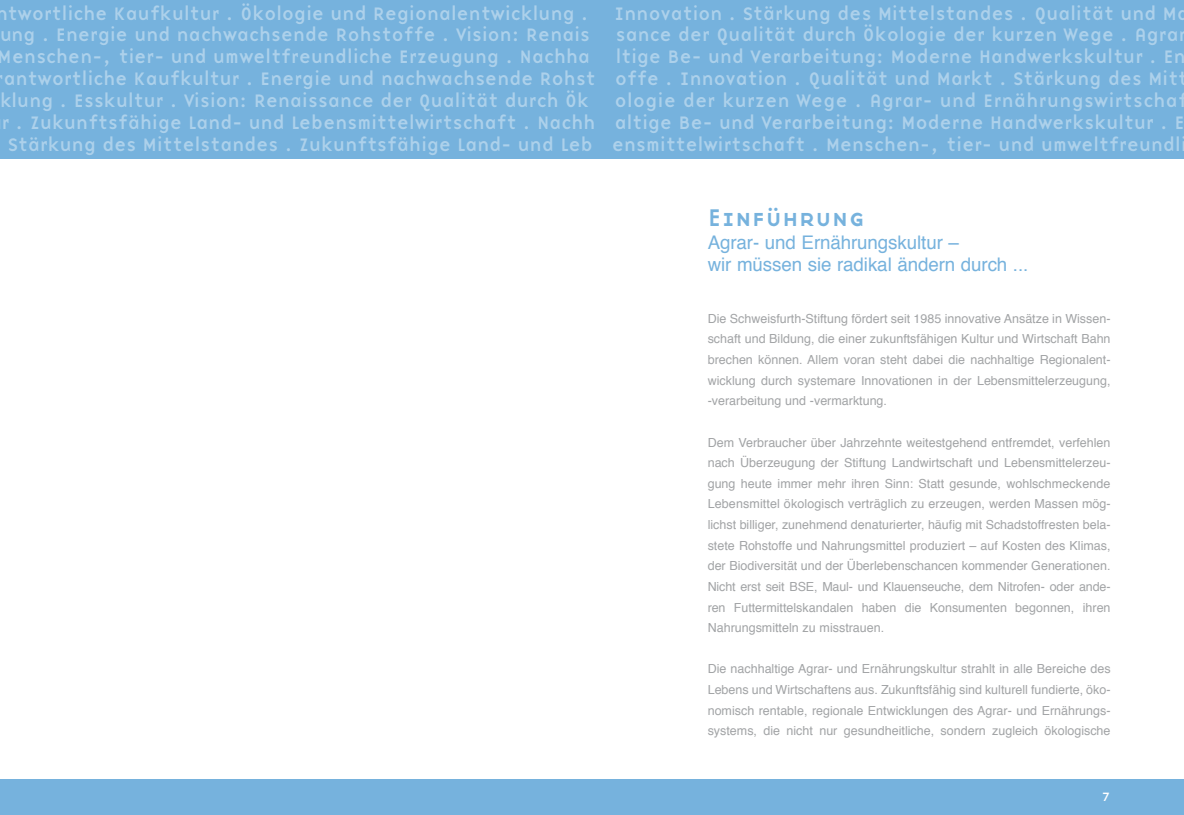
<style>
.page{position:relative;width:1184px;height:815px;background:#fff}
.page>*{position:absolute;margin:0;border:0;box-sizing:border-box;transform-origin:0 0}
.t1{font:25px "Base Nine Small Caps";letter-spacing:-.005em;color:#76b2dd}
.t2{font:18.75px/21.9px "Base Nine";letter-spacing:-.025em;color:#add1eb}
.t3{font:18.75px/22.5px "Helvetica";letter-spacing:-.005em;color:#76b2dd}
.t4{font:12.5px/20.6px "Helvetica";color:#a2a4a6;text-align:justify}
.t5{font:12.5px "Base Nine";color:#fff}
</style>
<div class="page">
<div style="left:0;top:0;width:1183px;height:159px;background:#76b2dd"></div>
<div style="left:0;top:780px;width:1183px;height:35px;background:#76b2dd"></div>
<h2 class="t2" style="left:-4px;top:2px;width:595px">ntwortliche Kaufkultur . Ökologie und Regionalentwicklung .</h2>
<h2 class="t2" style="left:614px;top:2px;width:576px">Innovation . Stärkung des Mittelstandes . Qualität und Ma</h2>
<h2 class="t2" style="left:-1px;top:24px;width:592px">ung . Energie und nachwachsende Rohstoffe . Vision: Renais</h2>
<h2 class="t2" style="left:615px;top:24px;width:573px">sance der Qualität durch Ökologie der kurzen Wege . Agrar</h2>
<h2 class="t2" style="left:-2px;top:46px;width:594px">Menschen-, tier- und umweltfreundliche Erzeugung . Nachha</h2>
<p class="t2" style="left:-4px;top:46px;width:1194px;text-indent:619px">ltige Be- und Verarbeitung: Moderne Handwerkskultur . En rantwortliche Kaufkultur . Energie und nachwachsende Rohst offe . Innovation . Qualität und Markt . Stärkung des Mitt klung . Esskultur . Vision: Renaissance der Qualität durch Ök</p>
<p class="t2" style="left:1px;top:89px;width:1188px;text-align:right">ologie der kurzen Wege . Agrar- und Ernährungswirtschaf<br>r . Zukunftsfähige Land- und Lebensmittelwirtschaft . Nachh altige Be- und Verarbeitung: Moderne Handwerkskultur . E<br>Stärkung des Mittelstandes . Zukunftsfähige Land- und Leb ensmittelwirtschaft . Menschen-, tier- und umweltfreundli</p>
<h1 class="t1" style="left:707px;top:200px;width:159px">Einführung</h1>
<h2 class="t3" style="left:707px;top:231px;width:322px">Agrar- und Ernährungskultur –<br>wir müssen sie radikal ändern durch ...</h2>
<p class="t4" style="left:707px;top:308px;width:404px">Die Schweisfurth-Stiftung fördert seit 1985 innovative Ansätze in Wissen&shy;schaft und Bildung, die einer zukunftsfähigen Kultur und Wirtschaft Bahn brechen können. Allem voran steht dabei die nachhaltige Regionalent&shy;wicklung durch systemare Innovationen in der Lebensmittelerzeugung, -verarbeitung und -vermarktung.</p>
<p class="t4" style="left:707px;top:431px;width:404px">Dem Verbraucher über Jahrzehnte weitestgehend entfremdet, verfehlen nach Überzeugung der Stiftung Landwirtschaft und Lebensmittelerzeu&shy;gung heute immer mehr ihren Sinn: Statt gesunde, wohlschmeckende Lebensmittel ökologisch verträglich zu erzeugen, werden Massen mög&shy;lichst billiger, zunehmend denaturierter, häufig mit Schadstoffresten bela&shy;stete Rohstoffe und Nahrungsmittel produziert – auf Kosten des Klimas, der Biodiversität und der Überlebenschancen kommender Generationen.<br>Nicht erst seit BSE, Maul- und Klauenseuche, dem Nitrofen- oder ande&shy;ren Futtermittelskandalen haben die Konsumenten begonnen, ihren Nahrungsmitteln zu misstrauen.</p>
<p class="t4" style="left:707px;top:658px;width:404px">Die nachhaltige Agrar- und Ernährungskultur strahlt in alle Bereiche des Lebens und Wirtschaftens aus. Zukunftsfähig sind kulturell fundierte, öko&shy;nomisch rentable, regionale Entwicklungen des Agrar- und Ernährungs&shy;systems, die nicht nur gesundheitliche, sondern zugleich ökologische</p>
<p class="t5" style="left:1102px;top:788px;width:10px">7</p>
</div>
